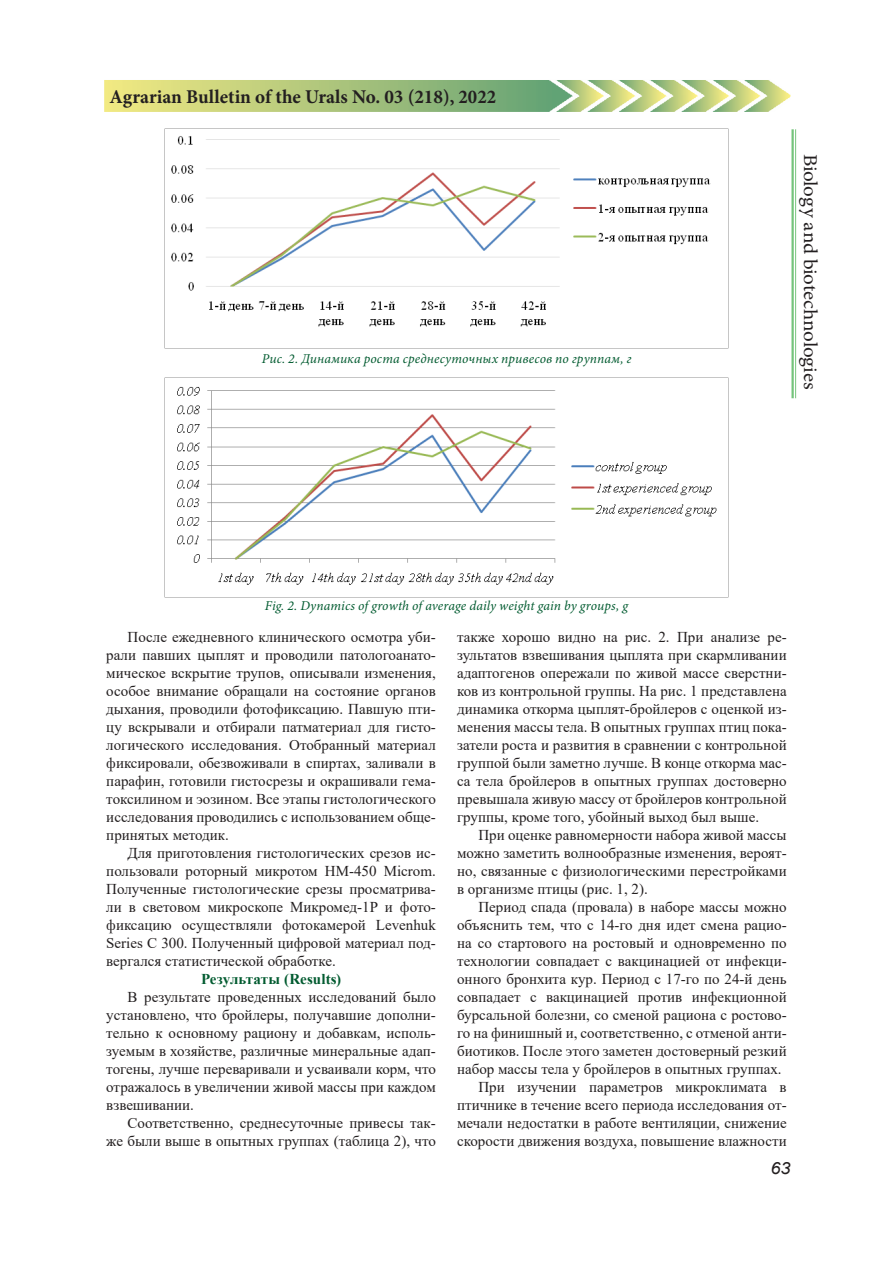
<style>
.page{position:relative;width:893px;height:1263px;background:#fff}
.page>*{position:absolute;margin:0;border:0;box-sizing:border-box;transform-origin:0 0}
.t1{font:700 19.5px "Minion Pro";color:#231f20}
.t2{font:19.5px "Minion Pro";letter-spacing:-.01em;color:#231f20;scale:1.08 1}
.t3{font:italic 16.8px "Arial";color:#231f20;scale:1.08 1}
.t4{font:15px/18px "Times New Roman";color:#231f20;text-align:justify}
.t5{font:700 15px "Times New Roman";letter-spacing:.005em;color:#025b30}
.t6{font:italic 13.5px "Minion Pro";letter-spacing:.01em;color:#025b30}
</style>
<div class="page">
<hr style="left:791px;top:129px;width:3px;height:269px;background:#40ae49">
<hr style="left:795px;top:129px;width:1px;height:269px;background:#40ae49">
<img style="left:104px;top:80px;width:686px;height:32px">
<img style="left:165px;top:128px;width:564px;height:220px">
<img style="left:165px;top:377px;width:564px;height:220px">
<h1 class="t1" style="left:110px;top:83px;width:388px">Agrarian Bulletin of the Urals No. 03 (218), 2022</h1>
<p class="t6" style="left:262px;top:349px;width:371px">Рис. 2. Динамика роста среднесуточных привесов по группам, г</p>
<h1 class="t2" style="left:823px;top:154px;width:220px;rotate:90deg">Biology and biotechnologies</h1>
<p class="t6" style="left:265px;top:597px;width:365px">Fig. 2. Dynamics of growth of average daily weight gain by groups, g</p>
<p class="t4" style="left:106px;top:627px;width:331px;text-indent:21px">После ежедневного клинического осмотра уби&shy;рали павших цыплят и проводили патологоанато&shy;мическое вскрытие трупов, описывали изменения, особое внимание обращали на состояние органов дыхания, проводили фотофиксацию. Павшую пти&shy;цу вскрывали и отбирали патматериал для гисто&shy;логического исследования. Отобранный материал фиксировали, обезвоживали в спиртах, заливали в парафин, готовили гистосрезы и окрашивали гема&shy;токсилином и эозином. Все этапы гистологического исследования проводились с использованием обще&shy;принятых методик.</p>
<p class="t4" style="left:106px;top:843px;width:331px;text-indent:21px">Для приготовления гистологических срезов ис&shy;пользовали роторный микротом НМ-450 Microm.<br>Полученные гистологические срезы просматрива&shy;ли в световом микроскопе Микромед-1Р и фото&shy;фиксацию осуществляли фотокамерой Levenhuk Series С 300. Полученный цифровой материал под&shy;вергался статистической обработке.</p>
<p class="t5" style="left:201px;top:968px;width:142px">Результаты (Results)</p>
<p class="t4" style="left:106px;top:987px;width:331px;text-indent:21px">В результате проведенных исследований было установлено, что бройлеры, получавшие дополни&shy;тельно к основному рациону и добавкам, исполь&shy;зуемым в хозяйстве, различные минеральные адап&shy;тогены, лучше переваривали и усваивали корм, что отражалось в увеличении живой массы при каждом взвешивании.</p>
<p class="t4" style="left:106px;top:1113px;width:331px;text-align:right">Соответственно, среднесуточные привесы так-<br>же были выше в опытных группах (таблица 2), что</p>
<p class="t4" style="left:457px;top:627px;width:331px">также хорошо видно на рис. 2. При анализе ре&shy;зультатов взвешивания цыплята при скармливании адаптогенов опережали по живой массе сверстни&shy;ков из контрольной группы. На рис. 1 представлена динамика откорма цыплят-бройлеров с оценкой из&shy;менения массы тела. В опытных группах птиц пока&shy;затели роста и развития в сравнении с контрольной группой были заметно лучше. В конце откорма мас&shy;са тела бройлеров в опытных группах достоверно превышала живую массу от бройлеров контрольной группы, кроме того, убойный выход был выше.</p>
<p class="t4" style="left:457px;top:825px;width:331px;text-indent:21px">При оценке равномерности набора живой массы можно заметить волнообразные изменения, вероят&shy;но, связанные с физиологическими перестройками в организме птицы (рис. 1, 2).</p>
<p class="t4" style="left:478px;top:897px;width:310px">Период спада (провала) в наборе массы можно</p>
<p class="t4" style="left:457px;top:915px;width:331px">объяснить тем, что с 14-го дня идет смена рацио-</p>
<p class="t4" style="left:457px;top:933px;width:331px">на со стартового на ростовый и одновременно по</p>
<p class="t4" style="left:457px;top:951px;width:331px">технологии совпадает с вакцинацией от инфекци-</p>
<p class="t4" style="left:457px;top:969px;width:331px">онного бронхита кур. Период с 17-го по 24-й день</p>
<p class="t4" style="left:457px;top:987px;width:331px">совпадает с вакцинацией против инфекционной</p>
<p class="t4" style="left:457px;top:1005px;width:331px">бурсальной болезни, со сменой рациона с ростово-</p>
<p class="t4" style="left:457px;top:1023px;width:331px">го на финишный и, соответственно, с отменой анти-</p>
<p class="t4" style="left:457px;top:1041px;width:331px">биотиков. После этого заметен достоверный резкий</p>
<p class="t4" style="left:457px;top:1059px;width:326px">набор массы тела у бройлеров в опытных группах.</p>
<p class="t4" style="left:478px;top:1077px;width:310px">При изучении параметров микроклимата в</p>
<p class="t4" style="left:457px;top:1095px;width:331px">птичнике в течение всего периода исследования от-</p>
<p class="t4" style="left:457px;top:1113px;width:331px">мечали недостатки в работе вентиляции, снижение</p>
<p class="t4" style="left:457px;top:1131px;width:331px">скорости движения воздуха, повышение влажности</p>
<p class="t3" style="left:770px;top:1157px;width:20px">63</p>
</div>
